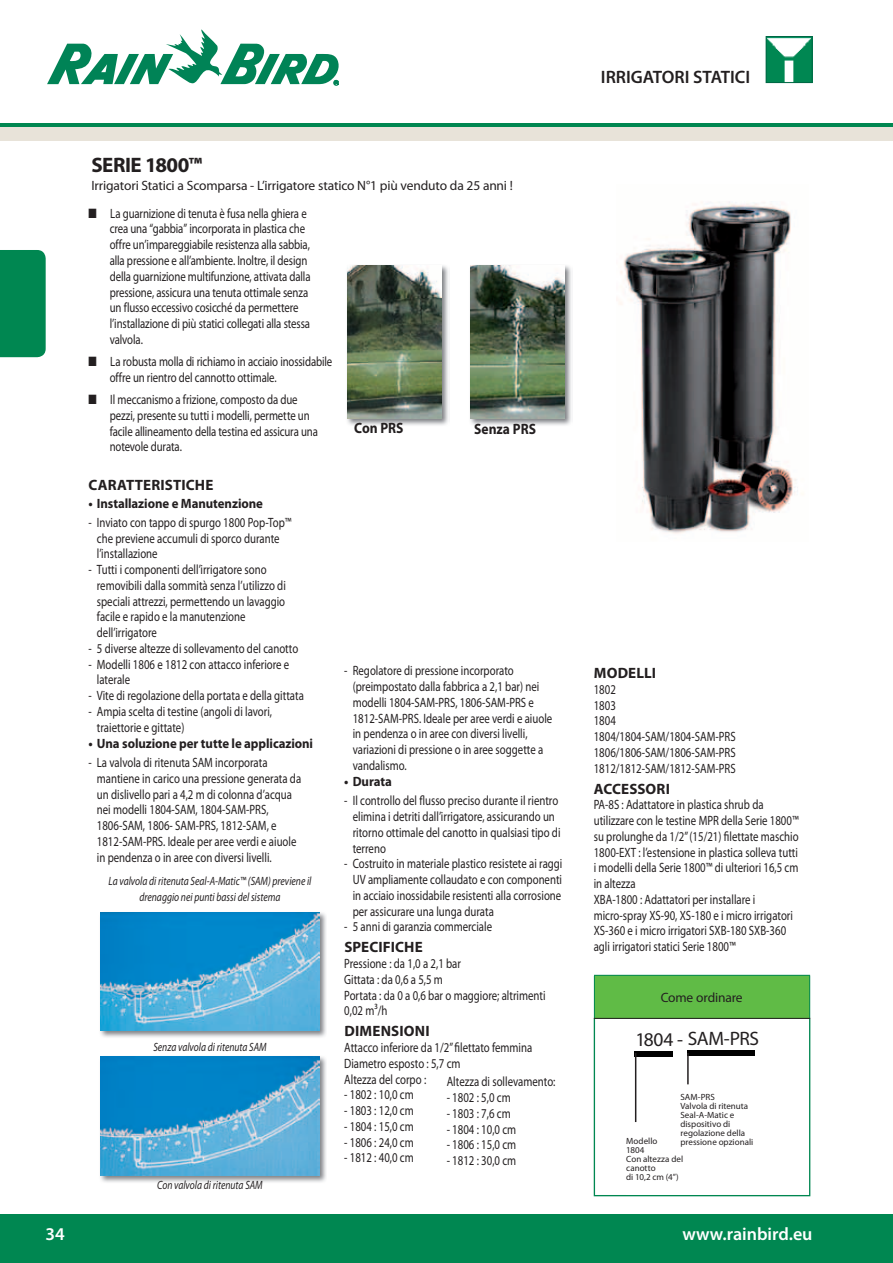
<style>
.page{position:relative;width:893px;height:1263px;background:#fff}
.page>*{position:absolute;margin:0;border:0;box-sizing:border-box;transform-origin:0 0}
.t1{font:700 21px "Myriad Pro";letter-spacing:-.025em;color:#231f20}
.t2{font:19.5px "Myriad Pro";letter-spacing:-.02em;color:#231f20}
.t3{font:600 18px "Myriad Pro";color:#fff}
.t4{font:600 18px "Myriad Pro";color:#231f20}
.t5{font:700 15px "Myriad Pro";letter-spacing:.005em;color:#231f20}
.t6{font:700 15px "Myriad Pro";letter-spacing:.005em;color:#231f20;scale:.9 1}
.t7{font:13.5px/15.8px "Myriad Pro";color:#231f20;scale:.8 1}
.t8{font:13.5px "Myriad Pro";color:#231f20}
.t9{font:700 13.5px "Myriad Pro";letter-spacing:-.005em;color:#231f20;scale:.95 1}
.t10{font:italic 12px/15.8px "Myriad Pro";color:#231f20;text-align:center;scale:.8 1}
.t11{font:9px/9px "Myriad Pro";color:#231f20}
</style>
<div class="page">
<img style="left:100px;top:912px;width:226px;height:125px">
<img style="left:101px;top:912px;width:218px;height:119px">
<img style="left:100px;top:1056px;width:226px;height:126px">
<img style="left:101px;top:1057px;width:218px;height:118px">
<img style="left:347px;top:265px;width:101px;height:160px">
<img style="left:347px;top:266px;width:95px;height:152px">
<img style="left:470px;top:265px;width:101px;height:160px">
<img style="left:470px;top:266px;width:95px;height:152px">
<div style="left:635px;top:1051px;width:38px;height:5px;background:#000"></div>
<div style="left:687px;top:1050px;width:68px;height:6px;background:#000"></div>
<div style="left:594px;top:975px;width:216px;height:43px;background:#60bb46"></div>
<hr style="left:594px;top:1019px;width:1px;height:176px;background:#008751">
<hr style="left:809px;top:1019px;width:1px;height:176px;background:#008751">
<hr style="left:594px;top:1195px;width:216px;height:1px;background:#008751">
<hr style="left:594px;top:975px;width:216px;height:1px;background:#008751">
<hr style="left:594px;top:976px;width:1px;height:42px;background:#008751">
<hr style="left:809px;top:976px;width:1px;height:42px;background:#008751">
<hr style="left:594px;top:1018px;width:216px;height:1px;background:#231f20">
<hr style="left:635px;top:1053px;width:1px;height:69px;background:#231f20">
<hr style="left:687px;top:1053px;width:2px;height:31px;background:#231f20">
<img style="left:619px;top:201px;width:177px;height:333px">
<div style="left:0;top:250px;width:46px;height:107px;background:#008751"></div>
<svg style="left:47px;top:29px;width:292px;height:57px"></svg>
<div style="left:0;top:123px;width:893px;height:5px;background:#008751"></div>
<div style="left:0;top:127px;width:893px;height:14px;background:#e8e3d9"></div>
<div style="left:0;top:1215px;width:893px;height:48px;background:#008751"></div>
<img style="left:768px;top:38px;width:42px;height:43px">
<div style="left:766px;top:36px;width:46px;height:47px;border:1px solid #006744"></div>
<h3 class="t3" style="left:45px;top:1223px;width:21px">34</h3>
<h1 class="t1" style="left:92px;top:151px;width:112px">SERIE 1800™</h1>
<p class="t8" style="left:92px;top:177px;width:423px">Irrigatori Statici a Scomparsa - L’irrigatore statico N°1 più venduto da 25 anni !</p>
<p class="t7" style="left:110px;top:205px;width:253px;text-indent:-21px">■ La guarnizione di tenuta è fusa nella ghiera e crea una “gabbia” incorporata in plastica che offre un’impareggiabile resistenza alla sabbia, alla pressione e all’ambiente. Inoltre, il design della guarnizione multifunzione, attivata dalla pressione, assicura una tenuta ottimale senza un flusso eccessivo cosicché da permettere l’installazione di più statici collegati alla stessa valvola.</p>
<p class="t7" style="left:110px;top:353px;width:280px;text-indent:-21px">■ La robusta molla di richiamo in acciaio inossidabile offre un rientro del cannotto ottimale.</p>
<p class="t7" style="left:110px;top:391px;width:262px;text-indent:-21px">■ Il meccanismo a frizione, composto da due pezzi, presente su tutti i modelli, permette un facile allineamento della testina ed assicura una notevole durata.</p>
<p class="t5" style="left:89px;top:475px;width:126px">CARATTERISTICHE</p>
<p class="t9" style="left:88px;top:494px;width:185px">• Installazione e Manutenzione</p>
<p class="t7" style="left:97px;top:514px;width:245px;text-indent:-8px">- Inviato con tappo di spurgo 1800 Pop-Top™ che previene accumuli di sporco durante l’installazione</p>
<p class="t7" style="left:97px;top:561px;width:238px;text-indent:-8px">- Tutti i componenti dell’irrigatore sono removibili dalla sommità senza l’utilizzo di speciali attrezzi, permettendo un lavaggio facile e rapido e la manutenzione dell’irrigatore</p>
<p class="t7" style="left:88px;top:640px;width:264px">- 5 diverse altezze di sollevamento del canotto</p>
<p class="t7" style="left:97px;top:656px;width:242px;text-indent:-8px">- Modelli 1806 e 1812 con attacco inferiore e laterale</p>
<p class="t7" style="left:88px;top:688px;width:271px">- Vite di regolazione della portata e della gittata</p>
<p class="t7" style="left:97px;top:703px;width:221px;text-indent:-8px">- Ampia scelta di testine (angoli di lavori, traiettorie e gittate)</p>
<p class="t9" style="left:88px;top:735px;width:238px">• Una soluzione per tutte le applicazioni</p>
<p class="t7" style="left:97px;top:754px;width:257px;text-indent:-8px">- La valvola di ritenuta SAM incorporata mantiene in carico una pressione generata da un dislivello pari a 4,2 m di colonna d’acqua nei modelli 1804-SAM, 1804-SAM-PRS, 1806-SAM, 1806- SAM-PRS, 1812-SAM, e 1812-SAM-PRS. Ideale per aree verdi e aiuole in pendenza o in aree con diversi livelli.</p>
<p class="t10" style="left:108px;top:873px;width:255px">La valvola di ritenuta Seal-A-Matic™ (SAM) previene il drenaggio nei punti bassi del sistema</p>
<p class="t10" style="left:153px;top:1038px;width:143px">Senza valvola di ritenuta SAM</p>
<p class="t10" style="left:157px;top:1177px;width:134px">Con valvola di ritenuta SAM</p>
<p class="t6" style="left:354px;top:418px;width:56px">Con PRS</p>
<p class="t6" style="left:474px;top:419px;width:70px">Senza PRS</p>
<p class="t7" style="left:353px;top:663px;width:251px;text-indent:-8px">- Regolatore di pressione incorporato (preimpostato dalla fabbrica a 2,1 bar) nei modelli 1804-SAM-PRS, 1806-SAM-PRS e 1812-SAM-PRS. Ideale per aree verdi e aiuole in pendenza o in aree con diversi livelli, variazioni di pressione o in aree soggette a vandalismo.</p>
<p class="t9" style="left:344px;top:773px;width:52px">• Durata</p>
<p class="t7" style="left:353px;top:793px;width:261px;text-indent:-8px">- Il controllo del flusso preciso durante il rientro elimina i detriti dall’irrigatore, assicurando un ritorno ottimale del canotto in qualsiasi tipo di terreno</p>
<p class="t7" style="left:353px;top:856px;width:264px;text-align:justify;text-indent:-8px">- Costruito in materiale plastico resistete ai raggi UV ampliamente collaudato e con componenti in acciaio inossidabile resistenti alla corrosione per assicurare una lunga durata</p>
<p class="t7" style="left:344px;top:919px;width:186px">- 5 anni di garanzia commerciale</p>
<p class="t5" style="left:344px;top:937px;width:80px">SPECIFICHE</p>
<p class="t7" style="left:344px;top:955px;width:253px">Pressione : da 1,0 a 2,1 bar<br>Gittata : da 0,6 a 5,5 m<br>Portata : da 0 a 0,6 bar o maggiore; altrimenti<br>0,02 m³/h</p>
<p class="t5" style="left:344px;top:1021px;width:87px">DIMENSIONI</p>
<p class="t7" style="left:344px;top:1039px;width:237px">Attacco inferiore da 1/2” filettato femmina<br>Diametro esposto : 5,7 cm<br>Altezza del corpo :</p>
<p class="t7" style="left:344px;top:1087px;width:88px">- 1802 : 10,0 cm</p>
<p class="t7" style="left:344px;top:1102px;width:88px">- 1803 : 12,0 cm</p>
<p class="t7" style="left:344px;top:1118px;width:88px">- 1804 : 15,0 cm</p>
<p class="t7" style="left:344px;top:1134px;width:88px">- 1806 : 24,0 cm</p>
<p class="t7" style="left:344px;top:1150px;width:88px">- 1812 : 40,0 cm</p>
<p class="t7" style="left:447px;top:1074px;width:138px">Altezza di sollevamento:</p>
<p class="t7" style="left:447px;top:1089px;width:82px">- 1802 : 5,0 cm</p>
<p class="t7" style="left:447px;top:1105px;width:82px">- 1803 : 7,6 cm</p>
<p class="t7" style="left:447px;top:1121px;width:88px">- 1804 : 10,0 cm</p>
<p class="t7" style="left:447px;top:1137px;width:88px">- 1806 : 15,0 cm</p>
<p class="t7" style="left:447px;top:1152px;width:88px">- 1812 : 30,0 cm</p>
<h3 class="t4" style="left:601px;top:66px;width:151px">IRRIGATORI STATICI</h3>
<p class="t5" style="left:594px;top:663px;width:64px">MODELLI</p>
<p class="t7" style="left:594px;top:681px;width:179px">1802<br>1803<br>1804<br>1804/1804-SAM/1804-SAM-PRS<br>1806/1806-SAM/1806-SAM-PRS<br>1812/1812-SAM/1812-SAM-PRS</p>
<p class="t5" style="left:594px;top:779px;width:78px">ACCESSORI</p>
<p class="t7" style="left:594px;top:797px;width:258px">PA-8S : Adattatore in plastica shrub da utilizzare con le testine MPR della Serie 1800™ su prolunghe da 1/2” (15/21) filettate maschio 1800-EXT : l’estensione in plastica solleva tutti i modelli della Serie 1800™ di ulteriori 16,5 cm in altezza<br>XBA-1800 : Adattatori per installare i micro-spray XS-90, XS-180 e i micro irrigatori XS-360 e i micro irrigatori SXB-180 SXB-360 agli irrigatori statici Serie 1800™</p>
<p class="t8" style="left:661px;top:989px;width:84px">Come ordinare</p>
<h2 class="t2" style="left:635px;top:1027px;width:125px">1804 - SAM-PRS</h2>
<p class="t11" style="left:680px;top:1092px;width:74px">SAM-PRS<br>Valvola di ritenuta<br>Seal-A-Matic e dispositivo di regolazione della pressione opzionali</p>
<p class="t11" style="left:626px;top:1136px;width:58px">Modello<br>1804<br>Con altezza del canotto<br>di 10,2 cm (4”)</p>
<h3 class="t3" style="left:682px;top:1220px;width:132px">www.rainbird.eu</h3>
</div>
